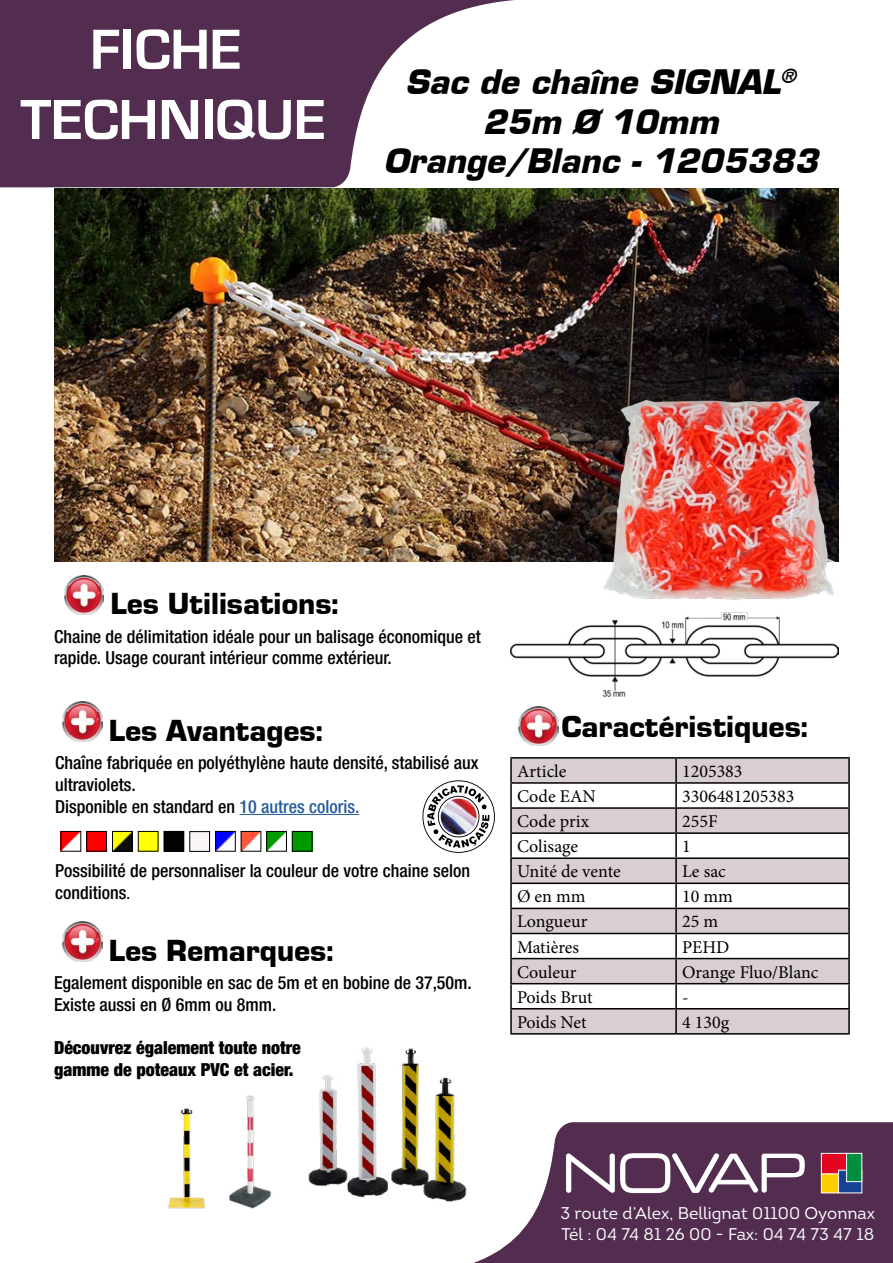
<style>
.page{position:relative;width:893px;height:1263px;background:#fff}
.page>*{position:absolute;margin:0;border:0;box-sizing:border-box;transform-origin:0 0}
.t1{font:700 58.5px/70.2px "Eurostile T";color:#fff;text-align:center}
.t2{font:italic 700 33px/39.6px "Eurostile";color:#000;text-align:center}
.t3{font:900 31.5px "Eurostile";color:#000}
.t4{font:500 condensed 18px/21.6px "Helvetica Neue";color:#000}
.t5{font:18px "Minion Pro";color:#000}
.t6{font:900 condensed 18px/21.6px "Helvetica Neue";color:#000}
.t7{font:16.95px/20.2px "Intro";color:#fff}
.s1{color:#275b9b}
.s2{font-size:15px}
</style>
<div class="page">
<svg style="left:473px;top:1122px;width:420px;height:141px;background:#684867"></svg>
<svg style="left:566px;top:1153px;width:239px;height:40px"></svg>
<div style="left:821px;top:1174px;width:17px;height:19px;background:#fc0"></div>
<div style="left:821px;top:1174px;width:18px;height:19px;border:1px solid #fff"></div>
<div style="left:821px;top:1153px;width:26px;height:21px;background:#e40521"></div>
<div style="left:821px;top:1153px;width:26px;height:21px;border:1px solid #fff"></div>
<div style="left:838px;top:1170px;width:24px;height:23px;background:#164194"></div>
<div style="left:838px;top:1170px;width:24px;height:23px;border:1px solid #fff"></div>
<div style="left:847px;top:1153px;width:15px;height:28px;background:#008d3d"></div>
<div style="left:846px;top:1153px;width:16px;height:29px;border:1px solid #fff"></div>
<svg style="left:0;top:0;width:514px;height:187px;fill:#522d50"></svg>
<img style="left:54px;top:189px;width:785px;height:372px">
<hr style="left:240px;top:814px;width:119px;height:1px;background:#275b9b">
<img style="left:62px;top:922px;width:40px;height:39px">
<img style="left:62px;top:702px;width:40px;height:39px">
<img style="left:64px;top:575px;width:40px;height:40px">
<img style="left:519px;top:706px;width:39px;height:40px">
<svg style="left:512px;top:759px;width:336px;height:274px;fill:#daced5"></svg>
<hr style="left:510px;top:757px;width:166px;height:2px;background:#000">
<hr style="left:510px;top:759px;width:2px;height:23px;background:#000">
<hr style="left:676px;top:757px;width:174px;height:2px;background:#000">
<hr style="left:675px;top:759px;width:2px;height:23px;background:#000">
<hr style="left:848px;top:759px;width:2px;height:23px;background:#000">
<hr style="left:510px;top:782px;width:166px;height:2px;background:#000">
<hr style="left:510px;top:784px;width:2px;height:23px;background:#000">
<hr style="left:676px;top:782px;width:174px;height:2px;background:#000">
<hr style="left:675px;top:784px;width:2px;height:23px;background:#000">
<hr style="left:848px;top:784px;width:2px;height:23px;background:#000">
<hr style="left:510px;top:807px;width:166px;height:2px;background:#000">
<hr style="left:510px;top:809px;width:2px;height:23px;background:#000">
<hr style="left:676px;top:807px;width:174px;height:2px;background:#000">
<hr style="left:675px;top:809px;width:2px;height:23px;background:#000">
<hr style="left:848px;top:809px;width:2px;height:23px;background:#000">
<hr style="left:510px;top:832px;width:166px;height:2px;background:#000">
<hr style="left:510px;top:834px;width:2px;height:23px;background:#000">
<hr style="left:676px;top:832px;width:174px;height:2px;background:#000">
<hr style="left:675px;top:834px;width:2px;height:23px;background:#000">
<hr style="left:848px;top:834px;width:2px;height:23px;background:#000">
<hr style="left:510px;top:857px;width:166px;height:2px;background:#000">
<hr style="left:510px;top:859px;width:2px;height:23px;background:#000">
<hr style="left:676px;top:857px;width:174px;height:2px;background:#000">
<hr style="left:675px;top:859px;width:2px;height:23px;background:#000">
<hr style="left:848px;top:859px;width:2px;height:23px;background:#000">
<hr style="left:510px;top:882px;width:166px;height:2px;background:#000">
<hr style="left:510px;top:884px;width:2px;height:24px;background:#000">
<hr style="left:676px;top:882px;width:174px;height:2px;background:#000">
<hr style="left:675px;top:884px;width:2px;height:24px;background:#000">
<hr style="left:848px;top:884px;width:2px;height:24px;background:#000">
<hr style="left:510px;top:908px;width:166px;height:1px;background:#000">
<hr style="left:510px;top:909px;width:2px;height:24px;background:#000">
<hr style="left:676px;top:908px;width:174px;height:1px;background:#000">
<hr style="left:675px;top:909px;width:2px;height:24px;background:#000">
<hr style="left:848px;top:909px;width:2px;height:24px;background:#000">
<hr style="left:510px;top:933px;width:166px;height:1px;background:#000">
<hr style="left:510px;top:934px;width:2px;height:24px;background:#000">
<hr style="left:676px;top:933px;width:174px;height:1px;background:#000">
<hr style="left:675px;top:934px;width:2px;height:24px;background:#000">
<hr style="left:848px;top:934px;width:2px;height:24px;background:#000">
<hr style="left:510px;top:958px;width:166px;height:1px;background:#000">
<hr style="left:510px;top:959px;width:2px;height:24px;background:#000">
<hr style="left:676px;top:958px;width:174px;height:1px;background:#000">
<hr style="left:675px;top:959px;width:2px;height:24px;background:#000">
<hr style="left:848px;top:959px;width:2px;height:24px;background:#000">
<hr style="left:510px;top:983px;width:166px;height:1px;background:#000">
<hr style="left:510px;top:984px;width:2px;height:24px;background:#000">
<hr style="left:676px;top:983px;width:174px;height:1px;background:#000">
<hr style="left:675px;top:984px;width:2px;height:24px;background:#000">
<hr style="left:848px;top:984px;width:2px;height:24px;background:#000">
<hr style="left:510px;top:1008px;width:166px;height:1px;background:#000">
<hr style="left:510px;top:1009px;width:2px;height:24px;background:#000">
<hr style="left:676px;top:1008px;width:174px;height:1px;background:#000">
<hr style="left:675px;top:1009px;width:2px;height:24px;background:#000">
<hr style="left:848px;top:1009px;width:2px;height:24px;background:#000">
<hr style="left:510px;top:1033px;width:166px;height:1px;background:#000">
<hr style="left:676px;top:1033px;width:174px;height:1px;background:#000">
<img style="left:600px;top:375px;width:233px;height:225px">
<img style="left:308px;top:1047px;width:202px;height:158px">
<img style="left:510px;top:612px;width:329px;height:85px">
<svg style="left:422px;top:780px;width:73px;height:73px"></svg>
<img style="left:441px;top:799px;width:36px;height:35px;border-radius:18px">
<img style="left:198px;top:840px;width:7px;height:6px">
<div style="left:190px;top:831px;width:20px;height:20px;border:1px solid #000"></div>
<img style="left:217px;top:833px;width:16px;height:16px">
<div style="left:215px;top:831px;width:20px;height:20px;border:1px solid #000"></div>
<img style="left:114px;top:833px;width:16px;height:16px">
<div style="left:112px;top:831px;width:20px;height:20px;border:1px solid #000"></div>
<img style="left:140px;top:833px;width:16px;height:16px">
<img style="left:166px;top:833px;width:16px;height:16px">
<div style="left:164px;top:831px;width:20px;height:20px;border:1px solid #000"></div>
<img style="left:243px;top:833px;width:16px;height:16px">
<div style="left:241px;top:831px;width:20px;height:20px;border:1px solid #000"></div>
<img style="left:63px;top:833px;width:16px;height:16px">
<img style="left:89px;top:833px;width:16px;height:16px">
<div style="left:87px;top:831px;width:20px;height:20px;border:1px solid #000"></div>
<img style="left:268px;top:833px;width:17px;height:16px">
<div style="left:266px;top:831px;width:21px;height:20px;border:1px solid #000"></div>
<img style="left:294px;top:833px;width:16px;height:16px">
<div style="left:292px;top:831px;width:20px;height:20px;border:1px solid #000"></div>
<img style="left:168px;top:1108px;width:38px;height:101px">
<img style="left:229px;top:1095px;width:43px;height:114px">
<h1 class="t1" style="left:20px;top:13px;width:307px">FICHE<br>TECHNIQUE</h1>
<h2 class="t2" style="left:383px;top:62px;width:436px">Sac de chaîne SIGNAL<sup>®<br></sup>25m Ø 10mm<br>Orange/Blanc - 1205383</h2>
<h3 class="t3" style="left:110px;top:586px;width:230px">Les Utilisations:</h3>
<p class="t4" style="left:54px;top:625px;width:428px">Chaine de délimitation idéale pour un balisage économique et rapide. Usage courant intérieur comme extérieur.</p>
<h3 class="t3" style="left:109px;top:713px;width:216px">Les Avantages:</h3>
<p class="t4" style="left:55px;top:752px;width:425px">Chaîne fabriquée en polyéthylène haute densité, stabilisé aux ultraviolets.<br>Disponible en standard en <span class="s1">10 autres coloris.</span></p>
<p class="t4" style="left:55px;top:860px;width:416px">Possibilité de personnaliser la couleur de votre chaine selon conditions<span class="s2">.</span></p>
<h3 class="t3" style="left:109px;top:933px;width:226px">Les Remarques:</h3>
<p class="t4" style="left:54px;top:972px;width:419px">Egalement disponible en sac de 5m et en bobine de 37,50m.<br>Existe aussi en Ø 6mm ou 8mm.</p>
<p class="t6" style="left:54px;top:1037px;width:248px">Découvrez également toute notre gamme de poteaux PVC et acier.</p>
<h3 class="t3" style="left:561px;top:709px;width:248px">Caractéristiques:</h3>
<p class="t5" style="left:517px;top:759px;width:51px">Article</p>
<p class="t5" style="left:682px;top:759px;width:62px">1205383</p>
<p class="t5" style="left:517px;top:784px;width:80px">Code EAN</p>
<p class="t5" style="left:682px;top:784px;width:114px">3306481205383</p>
<p class="t5" style="left:517px;top:809px;width:74px">Code prix</p>
<p class="t5" style="left:682px;top:809px;width:37px">255F</p>
<p class="t5" style="left:517px;top:834px;width:63px">Colisage</p>
<p class="t5" style="left:682px;top:834px;width:10px">1</p>
<p class="t5" style="left:517px;top:859px;width:105px">Unité de vente</p>
<p class="t5" style="left:682px;top:859px;width:45px">Le sac</p>
<p class="t5" style="left:517px;top:884px;width:70px">Ø en mm</p>
<p class="t5" style="left:682px;top:884px;width:52px">10 mm</p>
<p class="t5" style="left:517px;top:910px;width:72px">Longueur</p>
<p class="t5" style="left:682px;top:910px;width:38px">25 m</p>
<p class="t5" style="left:517px;top:935px;width:64px">Matières</p>
<p class="t5" style="left:682px;top:935px;width:49px">PEHD</p>
<p class="t5" style="left:517px;top:960px;width:61px">Couleur</p>
<p class="t5" style="left:682px;top:960px;width:138px">Orange Fluo/Blanc</p>
<p class="t5" style="left:517px;top:985px;width:77px">Poids Brut</p>
<p class="t5" style="left:682px;top:985px;width:8px">-</p>
<p class="t5" style="left:517px;top:1010px;width:71px">Poids Net</p>
<p class="t5" style="left:682px;top:1010px;width:49px">4 130g</p>
<p class="t7" style="left:560px;top:1203px;width:316px">3 route d’Alex, Bellignat 01100 Oyonnax<br>Tél : 04 74 81 26 00 - Fax: 04 74 73 47 18</p>
</div>
